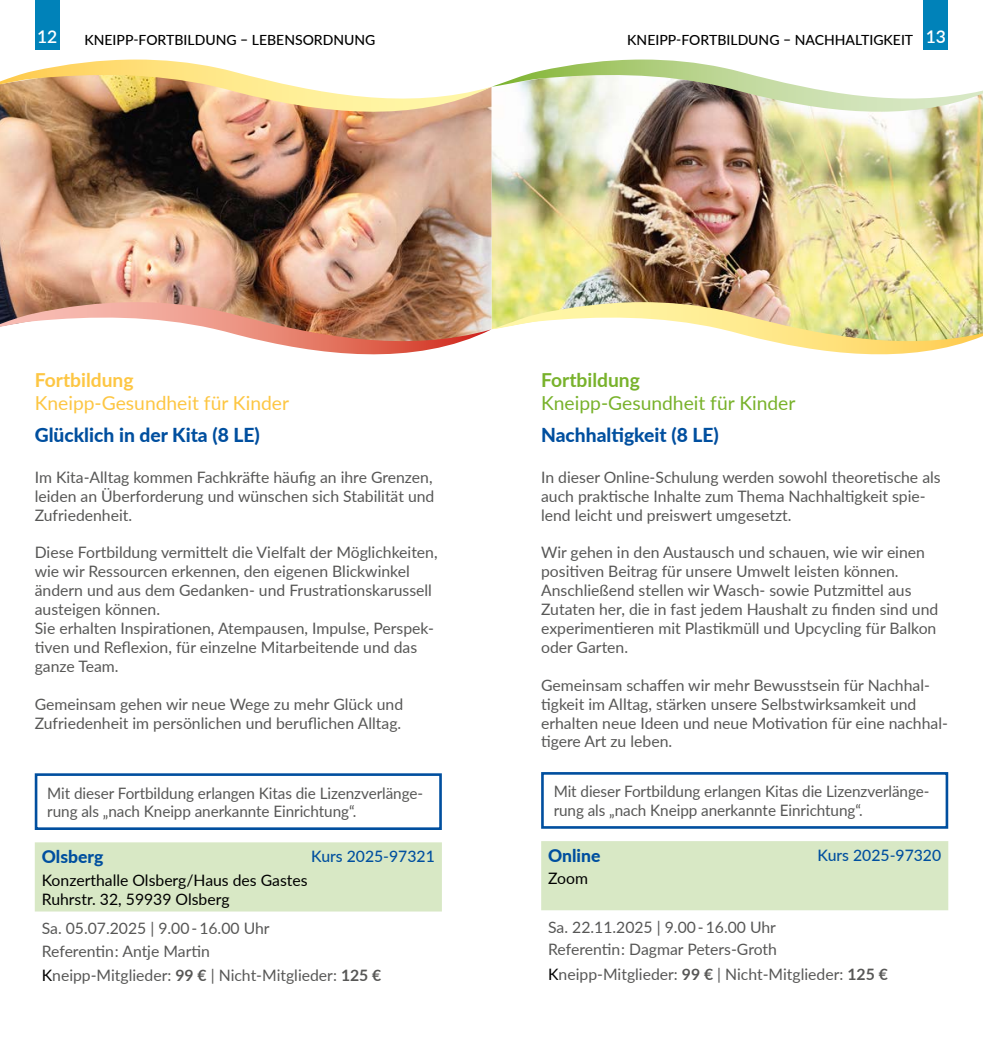
<style>
.page{position:relative;width:983px;height:1042px;background:#fff}
.page>*{position:absolute;margin:0;border:0;box-sizing:border-box;transform-origin:0 0}
.t1{font:800 19.25px "Lato";color:#004f9f}
.t2{font:19.25px "Lato";color:#78b22b}
.t3{font:19.25px "Lato";color:#fdc643}
.t4{font:700 19.25px "Lato";color:#78b22b}
.t5{font:700 19.25px "Lato";color:#fdc643}
.t6{font:800 17.5px "Lato";color:#004f9f}
.t7{font:600 17.5px "Lato";color:#fff}
.t8{font:15.75px/18.9px "Lato";color:#575756}
.t9{font:15.75px/18.9px "Lato";color:#000}
.t10{font:500 15.75px "Lato";color:#004f9f}
.t11{font:500 14px "Lato";color:#000}
.s1{color:#000}
.s2{font-weight:700}
</style>
<div class="page">
<div style="left:923px;top:0;width:24px;height:50px;background:#0082b9"></div>
<div style="left:35px;top:0;width:25px;height:50px;background:#0082b9"></div>
<img style="left:0;top:125px;width:982px;height:177px">
<div style="left:541px;top:841px;width:407px;height:69px;background:#d8e8c5"></div>
<div style="left:541px;top:772px;width:406px;height:57px;border:3px solid #004f9f"></div>
<img style="left:0;top:60px;width:982px;height:65px">
<img style="left:0;top:302px;width:982px;height:53px">
<div style="left:35px;top:842px;width:407px;height:69px;background:#d8e8c5"></div>
<div style="left:35px;top:773px;width:406px;height:57px;border:3px solid #004f9f"></div>
<p class="t7" style="left:37px;top:24px;width:22px">12</p>
<p class="t11" style="left:84px;top:29px;width:292px">KNEIPP-FORTBILDUNG – LEBENSORDNUNG</p>
<p class="t7" style="left:925px;top:24px;width:22px">13</p>
<p class="t11" style="left:627px;top:29px;width:287px">KNEIPP-FORTBILDUNG – NACHHALTIGKEIT</p>
<p class="t5" style="left:35px;top:366px;width:100px">Fortbildung</p>
<p class="t3" style="left:35px;top:390px;width:256px">Kneipp-Gesundheit für Kinder</p>
<p class="t1" style="left:35px;top:421px;width:227px">Glücklich in der Kita (8 LE)</p>
<p class="t8" style="left:35px;top:467px;width:401px;text-align:justify">Im Kita-Alltag kommen Fachkräfte häufig an ihre Grenzen, leiden an Überforderung und wünschen sich Stabilität und Zufriedenheit.</p>
<p class="t8" style="left:35px;top:542px;width:404px">Diese Fortbildung vermittelt die Vielfalt der Möglichkeiten, wie wir Ressourcen erkennen, den eigenen Blickwinkel ändern und aus dem Gedanken- und Frustrationskarussell austeigen können.<br>Sie erhalten Inspirationen, Atempausen, Impulse, Perspek&shy;tiven und Reflexion, für einzelne Mitarbeitende und das ganze Team.</p>
<p class="t8" style="left:35px;top:694px;width:370px">Gemeinsam gehen wir neue Wege zu mehr Glück und<br>Zufriedenheit im persönlichen und beruflichen Alltag.</p>
<p class="t8" style="left:47px;top:783px;width:377px">Mit dieser Fortbildung erlangen Kitas die Lizenzverlänge&shy;rung als „nach Kneipp anerkannte Einrichtung“.</p>
<p class="t6" style="left:42px;top:844px;width:63px">Olsberg</p>
<p class="t10" style="left:311px;top:845px;width:125px">Kurs 2025-97321</p>
<p class="t9" style="left:42px;top:870px;width:267px">Konzerthalle Olsberg/Haus des Gastes<br>Ruhrstr. 32, 59939 Olsberg</p>
<p class="t8" style="left:42px;top:916px;width:229px;line-height:22.6px">Sa. 05.07.2025 | 9.00 - 16.00 Uhr<br>Referentin : Antje Martin</p>
<p class="t8" style="left:42px;top:965px;width:341px"><span class="s1">K</span>neipp-Mitglieder: <span class="s2">99 €</span> | Nicht-Mitglieder: <span class="s2">125 €</span></p>
<p class="t4" style="left:541px;top:366px;width:100px">Fortbildung</p>
<p class="t2" style="left:541px;top:390px;width:256px">Kneipp-Gesundheit für Kinder</p>
<p class="t1" style="left:541px;top:421px;width:179px">Nachhaltigkeit (8 LE)</p>
<p class="t8" style="left:541px;top:467px;width:401px">In dieser Online-Schulung werden sowohl theoretische als auch praktische Inhalte zum Thema Nachhaltigkeit spie&shy;lend leicht und preiswert umgesetzt.</p>
<p class="t8" style="left:541px;top:542px;width:398px">Wir gehen in den Austausch und schauen, wie wir einen positiven Beitrag für unsere Umwelt leisten können.<br>Anschließend stellen wir Wasch- sowie Putzmittel aus Zutaten her, die in fast jedem Haushalt zu finden sind und experimentieren mit Plastikmüll und Upcycling für Balkon oder Garten.</p>
<p class="t8" style="left:541px;top:675px;width:408px">Gemeinsam schaffen wir mehr Bewusstsein für Nachhal&shy;tigkeit im Alltag, stärken unsere Selbstwirksamkeit und erhalten neue Ideen und neue Motivation für eine nachhal&shy;tigere Art zu leben.</p>
<p class="t8" style="left:553px;top:781px;width:377px">Mit dieser Fortbildung erlangen Kitas die Lizenzverlänge&shy;rung als „nach Kneipp anerkannte Einrichtung“.</p>
<p class="t6" style="left:548px;top:843px;width:54px">Online</p>
<p class="t10" style="left:817px;top:844px;width:125px">Kurs 2025-97320</p>
<p class="t9" style="left:548px;top:868px;width:41px">Zoom</p>
<p class="t8" style="left:548px;top:915px;width:230px;line-height:22.6px">Sa. 22.11.2025 | 9.00 - 16.00 Uhr<br>Referentin : Dagmar Peters-Groth</p>
<p class="t8" style="left:548px;top:964px;width:341px"><span class="s1">K</span>neipp-Mitglieder: <span class="s2">99 €</span> | Nicht-Mitglieder: <span class="s2">125 €</span></p>
</div>
